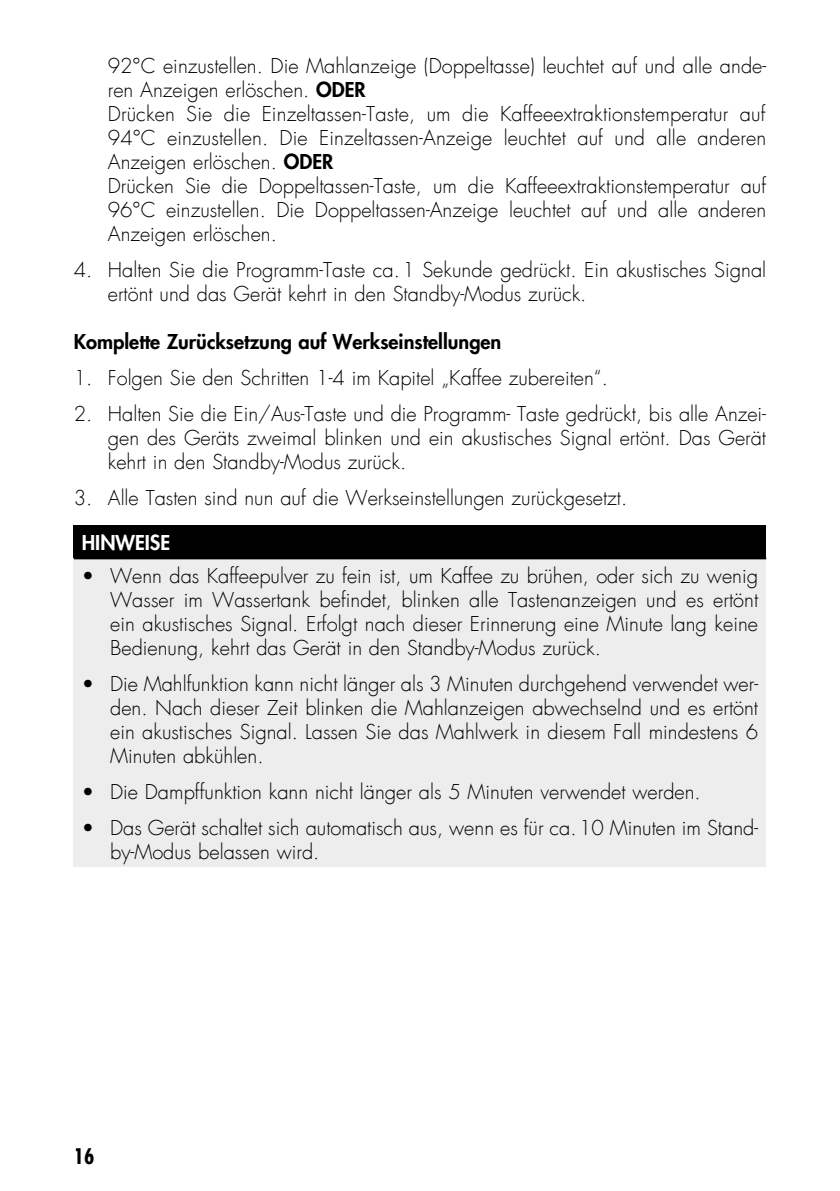
<style>
.page{position:relative;width:840px;height:1191px;background:#fff}
.page>*{position:absolute;margin:0;border:0;box-sizing:border-box;transform-origin:0 0}
.t1{font:700 condensed 21px "Futura LT";color:#000}
.t2{font:300 20px/24px "Futura LT";color:#000}
.t3{font:800 20px "Futura LT";color:#000}
.t4{font:800 20px "Futura LT";color:#fff}
.s1{font-weight:800}
</style>
<div class="page">
<div style="left:74px;top:525px;width:691px;height:33px;background:#000"></div>
<div style="left:74px;top:558px;width:691px;height:309px;background:#ededed"></div>
<hr style="left:74px;top:557px;width:691px;height:2px;background:#000">
<p class="t2" style="left:108px;top:55px;width:659px">92°C einzustellen. Die Mahlanzeige (Doppeltasse) leuchtet auf und alle ande&shy;ren Anzeigen erlöschen. <span class="s1">ODER<br></span>Drücken Sie die Einzeltassen-Taste, um die Kaffeeextraktionstemperatur auf 94°C einzustellen. Die Einzeltassen-Anzeige leuchtet auf und alle anderen Anzeigen erlöschen. <span class="s1">ODER<br></span>Drücken Sie die Doppeltassen-Taste, um die Kaffeeextraktionstemperatur auf 96°C einzustellen. Die Doppeltassen-Anzeige leuchtet auf und alle anderen Anzeigen erlöschen.</p>
<p class="t2" style="left:108px;top:259px;width:659px;text-indent:-34px">4. Halten Sie die Programm-Taste ca.1 Sekunde gedrückt. Ein akustisches Signal ertönt und das Gerät kehrt in den Standby-Modus zurück.</p>
<p class="t3" style="left:74px;top:328px;width:429px">Komplette Zurücksetzung auf Werkseinstellungen</p>
<p class="t2" style="left:74px;top:367px;width:535px">1. Folgen Sie den Schritten 1-4 im Kapitel „Kaffee zubereiten“.</p>
<p class="t2" style="left:108px;top:403px;width:659px;text-align:justify;text-indent:-34px">2. Halten Sie die Ein/Aus-Taste und die Programm- Taste gedrückt, bis alle Anzei&shy;gen des Geräts zweimal blinken und ein akustisches Signal ertönt. Das Gerät kehrt in den Standby-Modus zurück.</p>
<p class="t2" style="left:74px;top:487px;width:554px">3. Alle Tasten sind nun auf die Werkseinstellungen zurückgesetzt.</p>
<p class="t4" style="left:82px;top:529px;width:90px">HINWEISE</p>
<p class="t2" style="left:110px;top:564px;width:649px;text-align:justify;text-indent:-28px">• Wenn das Kaffeepulver zu fein ist, um Kaffee zu brühen, oder sich zu wenig Wasser im Wassertank befindet, blinken alle Tastenanzeigen und es ertönt ein akustisches Signal. Erfolgt nach dieser Erinnerung eine Minute lang keine Bedienung, kehrt das Gerät in den Standby-Modus zurück.</p>
<p class="t2" style="left:110px;top:672px;width:649px;text-align:justify;text-indent:-28px">• Die Mahlfunktion kann nicht länger als 3 Minuten durchgehend verwendet wer&shy;den. Nach dieser Zeit blinken die Mahlanzeigen abwechselnd und es ertönt ein akustisches Signal. Lassen Sie das Mahlwerk in diesem Fall mindestens 6<br>Minuten abkühlen.</p>
<p class="t2" style="left:82px;top:780px;width:620px">• Die Dampffunktion kann nicht länger als 5 Minuten verwendet werden.</p>
<p class="t2" style="left:110px;top:816px;width:649px;text-indent:-28px">• Das Gerät schaltet sich automatisch aus, wenn es für ca.10 Minuten im Stand&shy;by-Modus belassen wird.</p>
<p class="t1" style="left:74px;top:1142px;width:22px">16</p>
</div>
